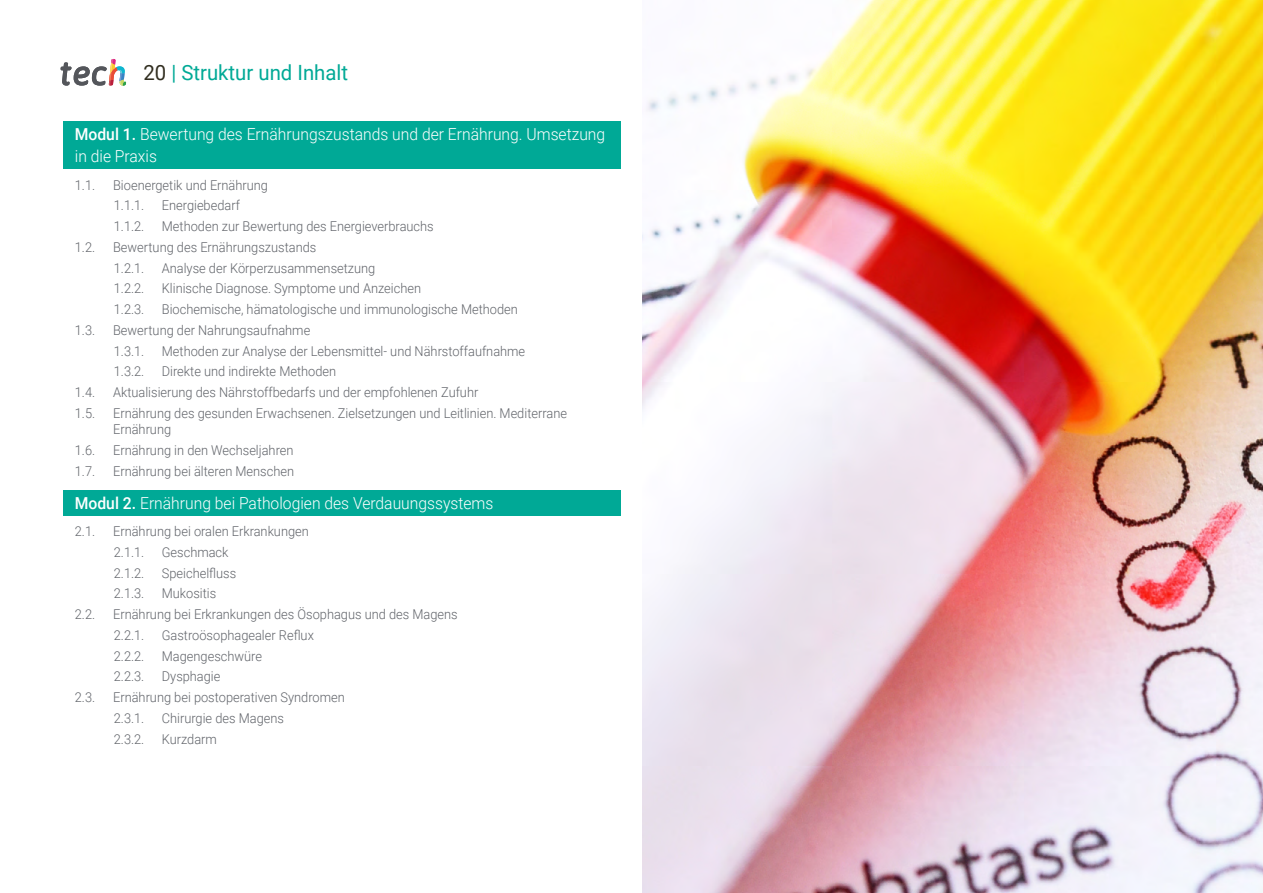
<style>
.page{position:relative;width:1263px;height:893px;background:#fff}
.page>*{position:absolute;margin:0;border:0;box-sizing:border-box;transform-origin:0 0}
.t1{font:21px "Roboto";color:#00a996}
.t2{font:300 16.5px/22.5px "Roboto";color:#fff;scale:.95 1}
.t3{font:300 13.5px/20.7px "Roboto";color:#61646a;scale:.95 1}
.s1{color:#312e20}
.s2{font-weight:500}
</style>
<div class="page">
<div style="left:64px;top:121px;width:557px;height:48px;background:#00a996"></div>
<div style="left:64px;top:490px;width:557px;height:25px;background:#00a996"></div>
<img style="left:642px;top:0;width:621px;height:893px">
<svg style="left:61px;top:59px;width:65px;height:27px"></svg>
<h1 class="t1" style="left:144px;top:57px;width:206px"><span class="s1">20</span> | Struktur und Inhalt</h1>
<p class="t2" style="left:75px;top:122px;width:560px"><span class="s2">Modul 1.</span> Bewertung des Ernährungszustands und der Ernährung. Umsetzung in die Praxis</p>
<p class="t3" style="left:75px;top:174px;width:23px">1.1.</p>
<p class="t3" style="left:113px;top:174px;width:165px">Bioenergetik und Ernährung<br>1.1.1.</p>
<p class="t3" style="left:162px;top:195px;width:84px">Energiebedarf</p>
<p class="t3" style="left:114px;top:215px;width:34px">1.1.2.</p>
<p class="t3" style="left:162px;top:215px;width:288px">Methoden zur Bewertung des Energieverbrauchs</p>
<p class="t3" style="left:75px;top:236px;width:23px">1.2.</p>
<p class="t3" style="left:113px;top:236px;width:215px">Bewertung des Ernährungszustands<br>1.2.1.</p>
<p class="t3" style="left:162px;top:257px;width:226px">Analyse der Körperzusammensetzung</p>
<p class="t3" style="left:114px;top:278px;width:34px">1.2.2.</p>
<p class="t3" style="left:162px;top:278px;width:274px">Klinische Diagnose. Symptome und Anzeichen</p>
<p class="t3" style="left:114px;top:298px;width:34px">1.2.3.</p>
<p class="t3" style="left:162px;top:298px;width:376px">Biochemische, hämatologische und immunologische Methoden</p>
<p class="t3" style="left:75px;top:319px;width:23px">1.3.</p>
<p class="t3" style="left:113px;top:319px;width:209px">Bewertung der Nahrungsaufnahme<br>1.3.1.</p>
<p class="t3" style="left:162px;top:340px;width:384px">Methoden zur Analyse der Lebensmittel- und Nährstoffaufnahme</p>
<p class="t3" style="left:114px;top:361px;width:34px">1.3.2.</p>
<p class="t3" style="left:162px;top:361px;width:185px">Direkte und indirekte Methoden</p>
<p class="t3" style="left:75px;top:381px;width:23px">1.4.</p>
<p class="t3" style="left:113px;top:381px;width:386px">Aktualisierung des Nährstoffbedarfs und der empfohlenen Zufuhr</p>
<p class="t3" style="left:75px;top:402px;width:23px">1.5.</p>
<p class="t3" style="left:113px;top:404px;width:479px;line-height:16.5px">Ernährung des gesunden Erwachsenen. Zielsetzungen und Leitlinien. Mediterrane<br>Ernährung</p>
<p class="t3" style="left:75px;top:439px;width:23px">1.6.</p>
<p class="t3" style="left:113px;top:439px;width:191px">Ernährung in den Wechseljahren</p>
<p class="t3" style="left:75px;top:460px;width:23px">1.7.</p>
<p class="t3" style="left:113px;top:460px;width:192px">Ernährung bei älteren Menschen</p>
<p class="t2" style="left:75px;top:491px;width:442px"><span class="s2">Modul 2.</span> Ernährung bei Pathologien des Verdauungssystems</p>
<p class="t3" style="left:75px;top:520px;width:23px">2.1.</p>
<p class="t3" style="left:113px;top:520px;width:208px">Ernährung bei oralen Erkrankungen<br>2.1.1.</p>
<p class="t3" style="left:162px;top:541px;width:72px">Geschmack</p>
<p class="t3" style="left:114px;top:562px;width:34px">2.1.2.</p>
<p class="t3" style="left:162px;top:562px;width:80px">Speichelfluss</p>
<p class="t3" style="left:114px;top:583px;width:34px">2.1.3.</p>
<p class="t3" style="left:162px;top:583px;width:59px">Mukositis</p>
<p class="t3" style="left:75px;top:603px;width:23px">2.2.</p>
<p class="t3" style="left:113px;top:603px;width:364px">Ernährung bei Erkrankungen des Ösophagus und des Magens<br>2.2.1.</p>
<p class="t3" style="left:162px;top:624px;width:162px">Gastroösophagealer Reflux</p>
<p class="t3" style="left:114px;top:645px;width:34px">2.2.2.</p>
<p class="t3" style="left:162px;top:645px;width:107px">Magengeschwüre</p>
<p class="t3" style="left:114px;top:666px;width:34px">2.2.3.</p>
<p class="t3" style="left:162px;top:666px;width:63px">Dysphagie</p>
<p class="t3" style="left:75px;top:686px;width:23px">2.3.</p>
<p class="t3" style="left:113px;top:686px;width:245px">Ernährung bei postoperativen Syndromen<br>2.3.1.</p>
<p class="t3" style="left:162px;top:707px;width:130px">Chirurgie des Magens</p>
<p class="t3" style="left:114px;top:728px;width:34px">2.3.2.</p>
<p class="t3" style="left:162px;top:728px;width:60px">Kurzdarm</p>
</div>
